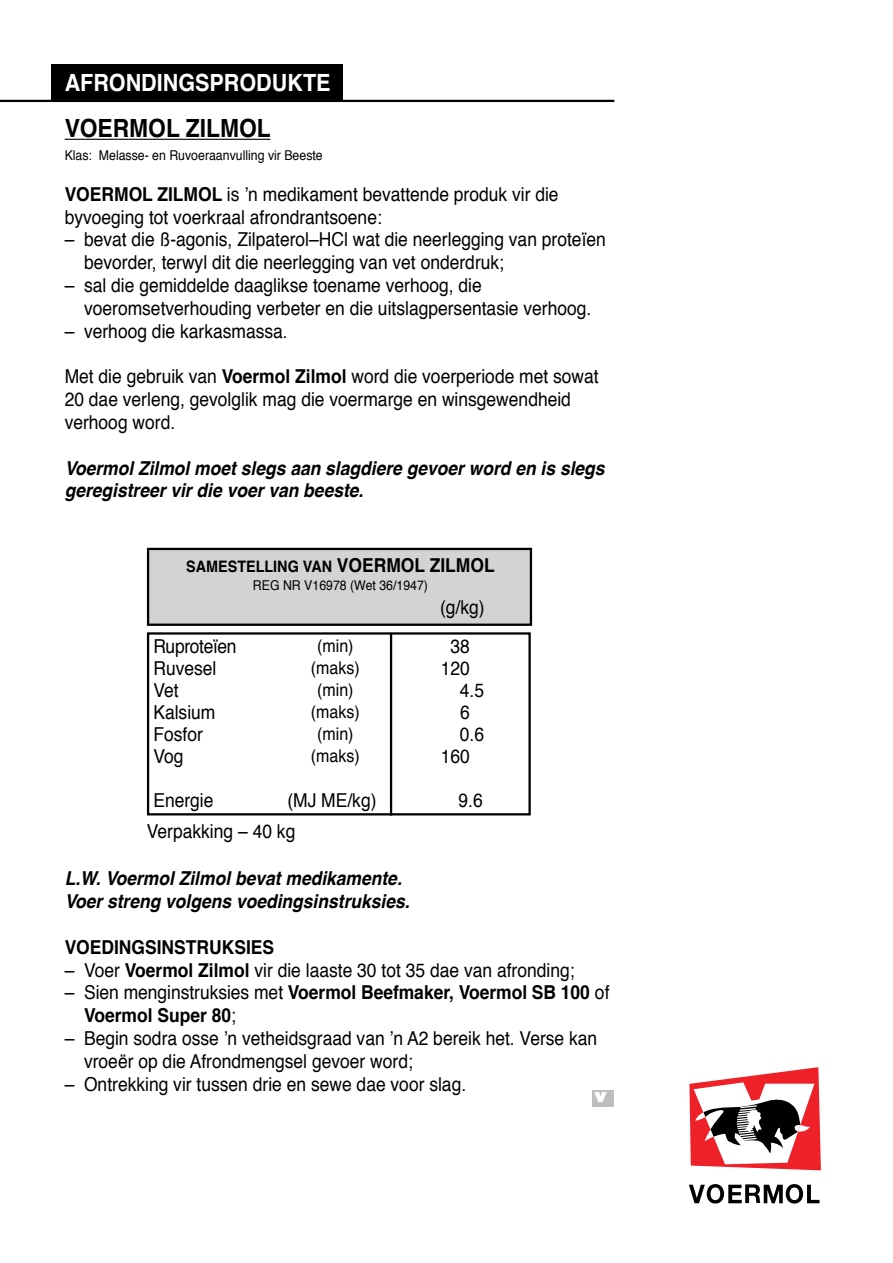
<style>
.page{position:relative;width:893px;height:1263px;background:#fff}
.page>*{position:absolute;margin:0;border:0;box-sizing:border-box;transform-origin:0 0}
.t1{font:700 25.05px "Helvetica";color:#000;scale:.91 1}
.t2{font:700 23.7px "Helvetica";color:#fff;scale:.91 1}
.t3{font:19.2px/22.8px "Helvetica";color:#000;scale:.91 1}
.t4{font:italic 700 19.2px/22.8px "Helvetica";color:#000;scale:.91 1}
.t5{font:700 19.2px/22.8px "Helvetica";color:#000;scale:.91 1}
.t6{font:19.2px "Helvetica";letter-spacing:-.02em;color:#000;scale:.91 1}
.t7{font:17.55px "Helvetica";color:#000;scale:.91 1}
.t8{font:700 15.75px "Helvetica";color:#000;scale:.91 1}
.t9{font:13.5px "Helvetica";color:#000;scale:.91 1}
.s1{font-weight:700}
.s2{font-size:19.2px}
.s3{font-weight:400}
</style>
<div class="page">
<svg style="left:689px;top:1067px;width:132px;height:136px"></svg>
<div style="left:592px;top:1090px;width:22px;height:16px;background:#bcbec0"></div>
<svg style="left:594px;top:1092px;width:13px;height:10px"></svg>
<hr style="left:65px;top:139px;width:205px;height:1px;background:#000">
<svg style="left:146px;top:547px;width:387px;height:269px"></svg>
<hr style="left:0;top:100px;width:614px;height:2px;background:#000">
<div style="left:51px;top:65px;width:292px;height:37px;background:#000"></div>
<p class="t2" style="left:65px;top:64px;width:294px">AFRONDINGSPRODUKTE</p>
<h1 class="t1" style="left:65px;top:108px;width:228px">VOERMOL ZILMOL</h1>
<p class="t9" style="left:65px;top:145px;width:285px">Klas: Melasse- en Ruvoeraanvulling vir Beeste</p>
<p class="t3" style="left:65px;top:183px;width:544px"><span class="s1">VOERMOL ZILMOL</span> is ’n medikament bevattende produk vir die byvoeging tot voerkraal afrondrantsoene:</p>
<p class="t3" style="left:84px;top:229px;width:575px;text-indent:-19px">– bevat die ß-agonis, Zilpaterol–HCl wat die neerlegging van proteïen bevorder, terwyl dit die neerlegging van vet onderdruk;</p>
<p class="t3" style="left:84px;top:275px;width:559px;text-indent:-19px">– sal die gemiddelde daaglikse toename verhoog, die voeromsetverhouding verbeter en die uitslagpersentasie verhoog.</p>
<p class="t3" style="left:65px;top:320px;width:247px">– verhoog die karkasmassa.</p>
<p class="t3" style="left:65px;top:366px;width:588px">Met die gebruik van <span class="s1">Voermol Zilmol</span> word die voerperiode met sowat<br>20 dae verleng, gevolglik mag die voermarge en winsgewendheid verhoog word.</p>
<p class="t4" style="left:65px;top:456px;width:595px">Voermol Zilmol moet slegs aan slagdiere gevoer word en is slegs geregistreer vir die voer van beeste.</p>
<p class="t8" style="left:186px;top:553px;width:340px">SAMESTELLING VAN <span class="s2">VOERMOL ZILMOL</span></p>
<p class="t9" style="left:253px;top:575px;width:194px">REG NR V16978 (Wet 36/1947)</p>
<p class="t3" style="left:440px;top:596px;width:51px">(g/kg)</p>
<p class="t6" style="left:153px;top:631px;width:93px">Ruproteïen</p>
<p class="t7" style="left:317px;top:632px;width:41px">(min)</p>
<p class="t3" style="left:450px;top:635px;width:23px">38</p>
<p class="t3" style="left:153px;top:657px;width:71px">Ruvesel</p>
<p class="t7" style="left:311px;top:654px;width:55px">(maks)</p>
<p class="t3" style="left:441px;top:657px;width:33px">120</p>
<p class="t3" style="left:153px;top:679px;width:29px">Vet</p>
<p class="t7" style="left:317px;top:676px;width:41px">(min)</p>
<p class="t3" style="left:460px;top:679px;width:28px">4.5</p>
<p class="t3" style="left:153px;top:701px;width:70px">Kalsium</p>
<p class="t7" style="left:311px;top:698px;width:55px">(maks)</p>
<p class="t3" style="left:460px;top:701px;width:12px">6</p>
<p class="t3" style="left:153px;top:723px;width:56px">Fosfor</p>
<p class="t7" style="left:317px;top:720px;width:41px">(min)</p>
<p class="t3" style="left:460px;top:723px;width:28px">0.6</p>
<p class="t3" style="left:153px;top:745px;width:35px">Vog</p>
<p class="t7" style="left:311px;top:742px;width:55px">(maks)</p>
<p class="t3" style="left:441px;top:745px;width:33px">160</p>
<p class="t3" style="left:153px;top:789px;width:68px">Energie</p>
<p class="t3" style="left:287px;top:789px;width:100px">(MJ ME/kg)</p>
<p class="t3" style="left:458px;top:789px;width:28px">9.6</p>
<p class="t3" style="left:147px;top:820px;width:165px">Verpakking – 40 kg</p>
<p class="t4" style="left:65px;top:867px;width:381px">L.W. Voermol Zilmol bevat medikamente.<br>Voer streng volgens voedingsinstruksies.</p>
<p class="t5" style="left:65px;top:936px;width:232px">VOEDINGSINSTRUKSIES</p>
<p class="t3" style="left:65px;top:959px;width:562px">– Voer <span class="s1">Voermol Zilmol</span> vir die laaste 30 tot 35 dae van afronding;</p>
<p class="t5" style="left:84px;top:981px;width:579px;text-indent:-19px"><span class="s3">– Sien menginstruksies met</span> Voermol Beefmaker, Voermol SB 100 <span class="s3">of<br></span>Voermol Super 80<span class="s3">;</span></p>
<p class="t3" style="left:84px;top:1027px;width:565px;text-indent:-19px">– Begin sodra osse ’n vetheidsgraad van ’n A2 bereik het. Verse kan vroeër op die Afrondmengsel gevoer word;</p>
<p class="t3" style="left:65px;top:1073px;width:443px">– Ontrekking vir tussen drie en sewe dae voor slag.</p>
</div>
